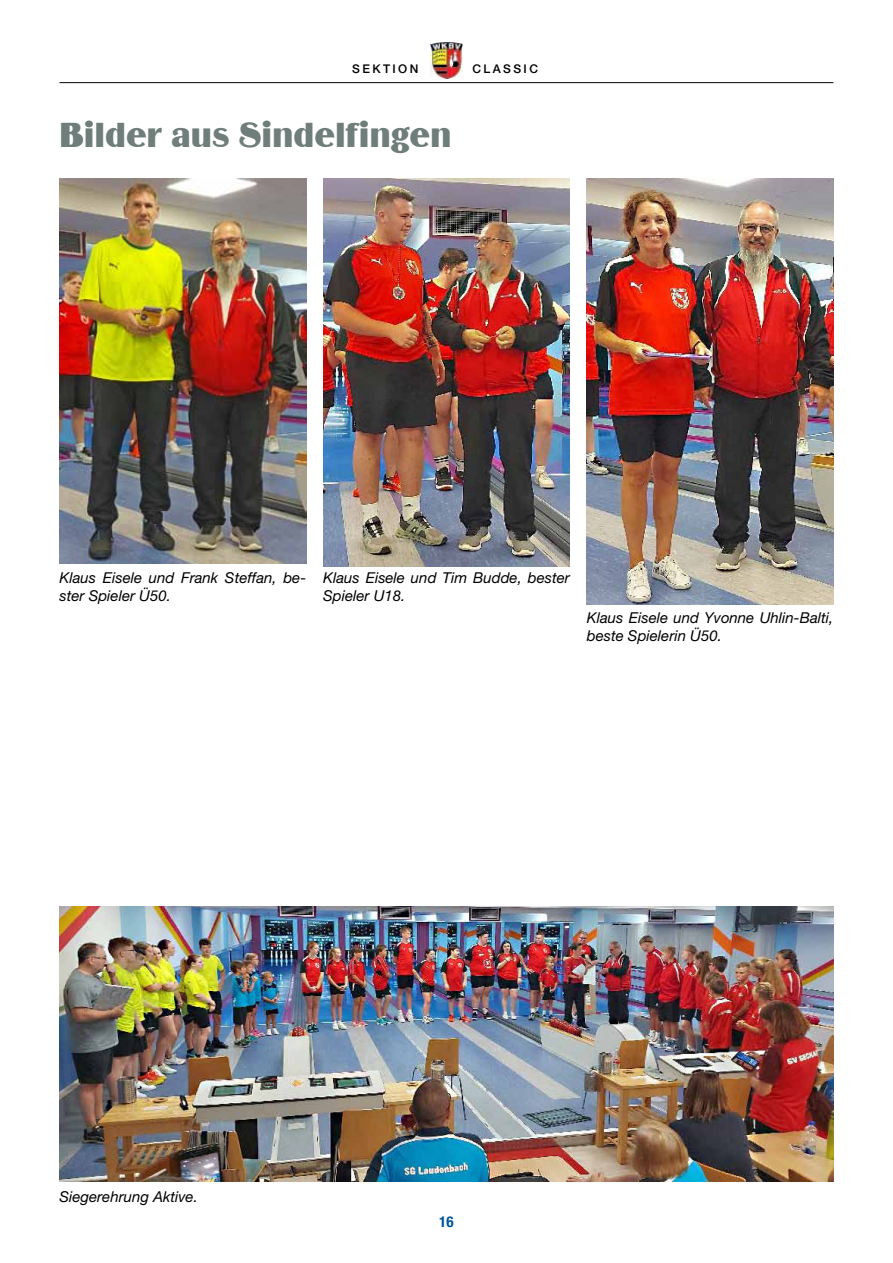
<style>
.page{position:relative;width:893px;height:1263px;background:#fff}
.page>*{position:absolute;margin:0;border:0;box-sizing:border-box;transform-origin:0 0}
.t1{font:36px "Binner D";color:#6f7e7a}
.t2{font:italic 15px/18px "Helvetica Neue LT Pro";color:#000}
.t3{font:700 condensed 15px "Helvetica Neue LT Pro";color:#00569a}
.t4{font:500 12px "Helvetica Neue LT Pro";letter-spacing:.2em;color:#000}
</style>
<div class="page">
<hr style="left:60px;top:82px;width:773px;height:1px;background:#000">
<img style="left:431px;top:43px;width:31px;height:36px">
<img style="left:60px;top:906px;width:773px;height:275px">
<img style="left:60px;top:179px;width:246px;height:385px">
<img style="left:323px;top:179px;width:247px;height:388px">
<img style="left:587px;top:179px;width:246px;height:425px">
<p class="t4" style="left:352px;top:62px;width:68px">SEKTION</p>
<p class="t4" style="left:472px;top:62px;width:67px">CLASSIC</p>
<h1 class="t1" style="left:60px;top:115px;width:393px">Bilder aus Sindelfingen</h1>
<p class="t2" style="left:60px;top:568px;width:248px">Klaus Eisele und Frank Steffan, be&shy;ster Spieler Ü50.</p>
<p class="t2" style="left:323px;top:568px;width:248px">Klaus Eisele und Tim Budde, bester<br>Spieler U18.</p>
<p class="t2" style="left:587px;top:608px;width:248px">Klaus Eisele und Yvonne Uhlin-Balti, beste Spielerin Ü50.</p>
<p class="t2" style="left:60px;top:1187px;width:140px">Siegerehrung Aktive.</p>
<p class="t3" style="left:439px;top:1212px;width:16px">16</p>
</div>
